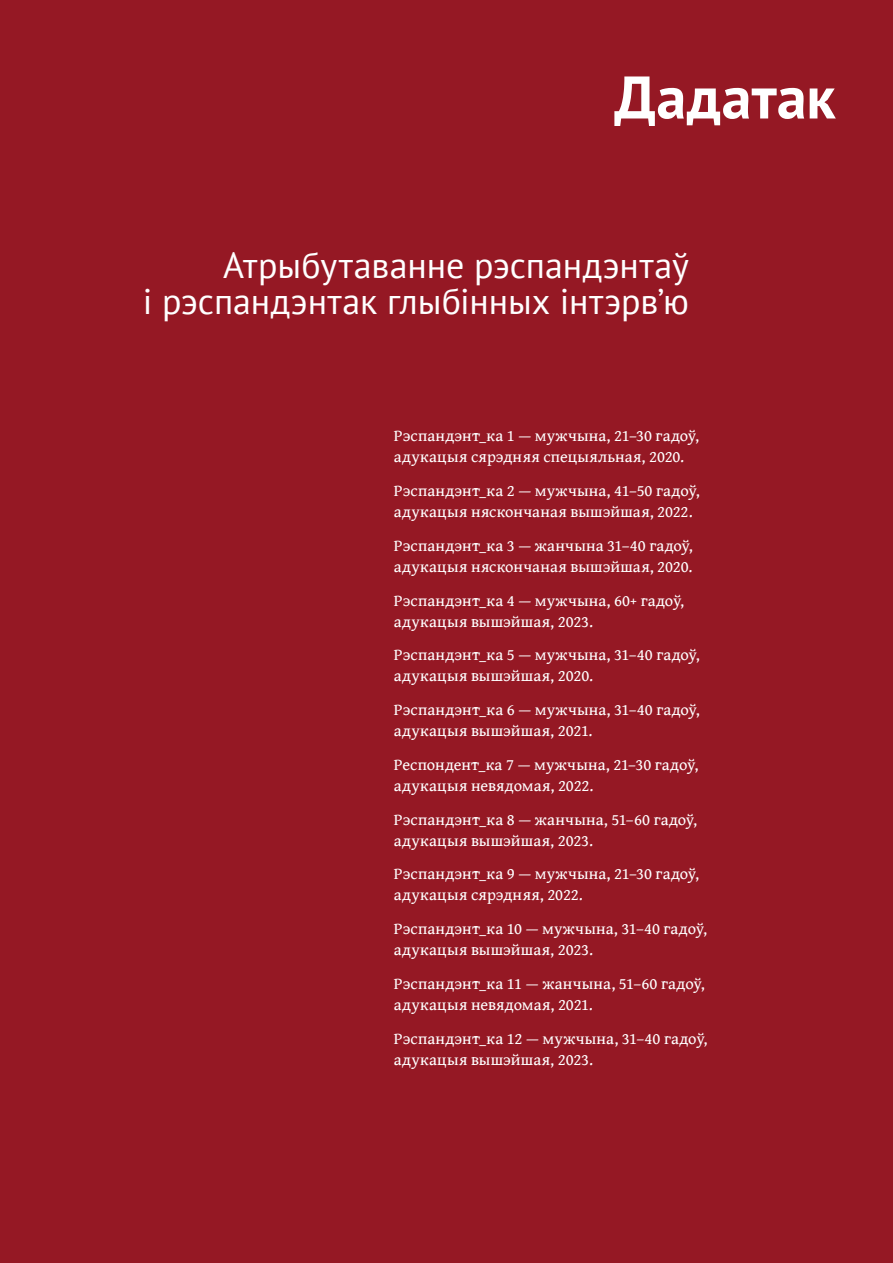
<style>
.page{position:relative;width:893px;height:1263px;background:#951824}
.page>*{position:absolute;margin:0;border:0;box-sizing:border-box;transform-origin:0 0}
.t1{font:700 60px "PT Sans";letter-spacing:.005em;color:#fff}
.t2{font:36px/36px "PT Sans";color:#fff;text-align:right}
.t3{font:16.5px/21px "Gentium Book Plus";letter-spacing:.01em;color:#fff}
</style>
<div class="page">
<h1 class="t1" style="left:614px;top:58px;width:223px">Дадатак</h1>
<h2 class="t2" style="left:143px;top:247px;width:548px">Атрыбутаванне рэспандэнтаў<br>і рэспандэнтак глыбінных інтэрв’ю</h2>
<p class="t3" style="left:394px;top:424px;width:307px">Рэспандэнт_ка 1 — мужчына, 21–30 гадоў, адукацыя сярэдняя спецыяльная, 2020.</p>
<p class="t3" style="left:394px;top:479px;width:307px">Рэспандэнт_ка 2 — мужчына, 41–50 гадоў, адукацыя няскончаная вышэйшая, 2022.</p>
<p class="t3" style="left:394px;top:534px;width:300px">Рэспандэнт_ка 3 — жанчына 31–40 гадоў, адукацыя няскончаная вышэйшая, 2020.</p>
<p class="t3" style="left:394px;top:588px;width:292px">Рэспандэнт_ка 4 — мужчына, 60+ гадоў, адукацыя вышэйшая, 2023.</p>
<p class="t3" style="left:394px;top:643px;width:307px">Рэспандэнт_ка 5 — мужчына, 31–40 гадоў, адукацыя вышэйшая, 2020.</p>
<p class="t3" style="left:394px;top:698px;width:307px">Рэспандэнт_ка 6 — мужчына, 31–40 гадоў, адукацыя вышэйшая, 2021.</p>
<p class="t3" style="left:394px;top:753px;width:306px">Респондент_ка 7 — мужчына, 21–30 гадоў, адукацыя невядомая, 2022.</p>
<p class="t3" style="left:394px;top:807px;width:305px">Рэспандэнт_ка 8 — жанчына, 51–60 гадоў, адукацыя вышэйшая, 2023.</p>
<p class="t3" style="left:394px;top:862px;width:307px">Рэспандэнт_ка 9 — мужчына, 21–30 гадоў, адукацыя сярэдняя, 2022.</p>
<p class="t3" style="left:394px;top:917px;width:315px">Рэспандэнт_ка 10 — мужчына, 31–40 гадоў, адукацыя вышэйшая, 2023.</p>
<p class="t3" style="left:394px;top:972px;width:312px">Рэспандэнт_ка 11 — жанчына, 51–60 гадоў, адукацыя невядомая, 2021.</p>
<p class="t3" style="left:394px;top:1026px;width:315px">Рэспандэнт_ка 12 — мужчына, 31–40 гадоў, адукацыя вышэйшая, 2023.</p>
</div>
